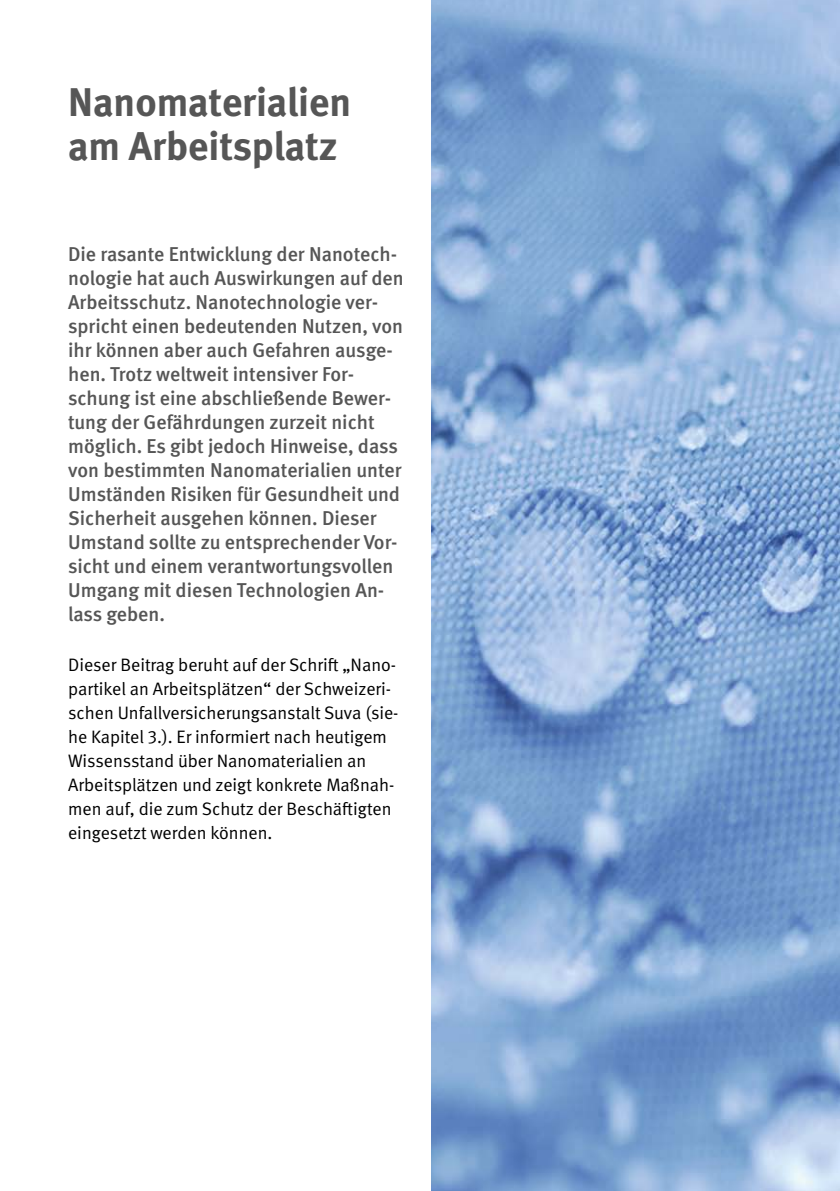
<style>
.page{position:relative;width:840px;height:1191px;background:#fff}
.page>*{position:absolute;margin:0;border:0;box-sizing:border-box;transform-origin:0 0}
.t1{font:700 40px/44px "DGUV Meta";color:#565656}
.t2{font:500 20px/24px "DGUV Meta";color:#565656}
.t3{font:18px/24.2px "DGUV Meta";color:#000}
</style>
<div class="page">
<img style="left:431px;top:0;width:408px;height:1191px">
<h1 class="t1" style="left:68px;top:82px;width:284px">Nanomaterialien am Arbeitsplatz</h1>
<p class="t2" style="left:68px;top:243px;width:337px">Die rasante Entwicklung der Nanotech&shy;nologie hat auch Auswirkungen auf den Arbeitsschutz. Nanotechnologie ver&shy;spricht einen bedeutenden Nutzen, von ihr können aber auch Gefahren ausge&shy;hen. Trotz weltweit intensiver For&shy;schung ist eine abschließende Bewer&shy;tung der Gefährdungen zurzeit nicht möglich. Es gibt jedoch Hinweise, dass von bestimmten Nanomaterialien unter Umständen Risiken für Gesundheit und Sicherheit ausgehen können. Dieser Umstand sollte zu entsprechender Vor&shy;sicht und einem verantwortungsvollen Umgang mit diesen Technologien An&shy;lass geben.</p>
<p class="t3" style="left:68px;top:652px;width:332px">Dieser Beitrag beruht auf der Schrift „Nano&shy;partikel an Arbeitsplätzen“ der Schweizeri&shy;schen Unfallversicherungsanstalt Suva (sie&shy;he Kapitel 3.). Er informiert nach heutigem Wissensstand über Nanomaterialien an Arbeitsplätzen und zeigt konkrete Maßnah&shy;men auf, die zum Schutz der Beschäftigten eingesetzt werden können.</p>
</div>
